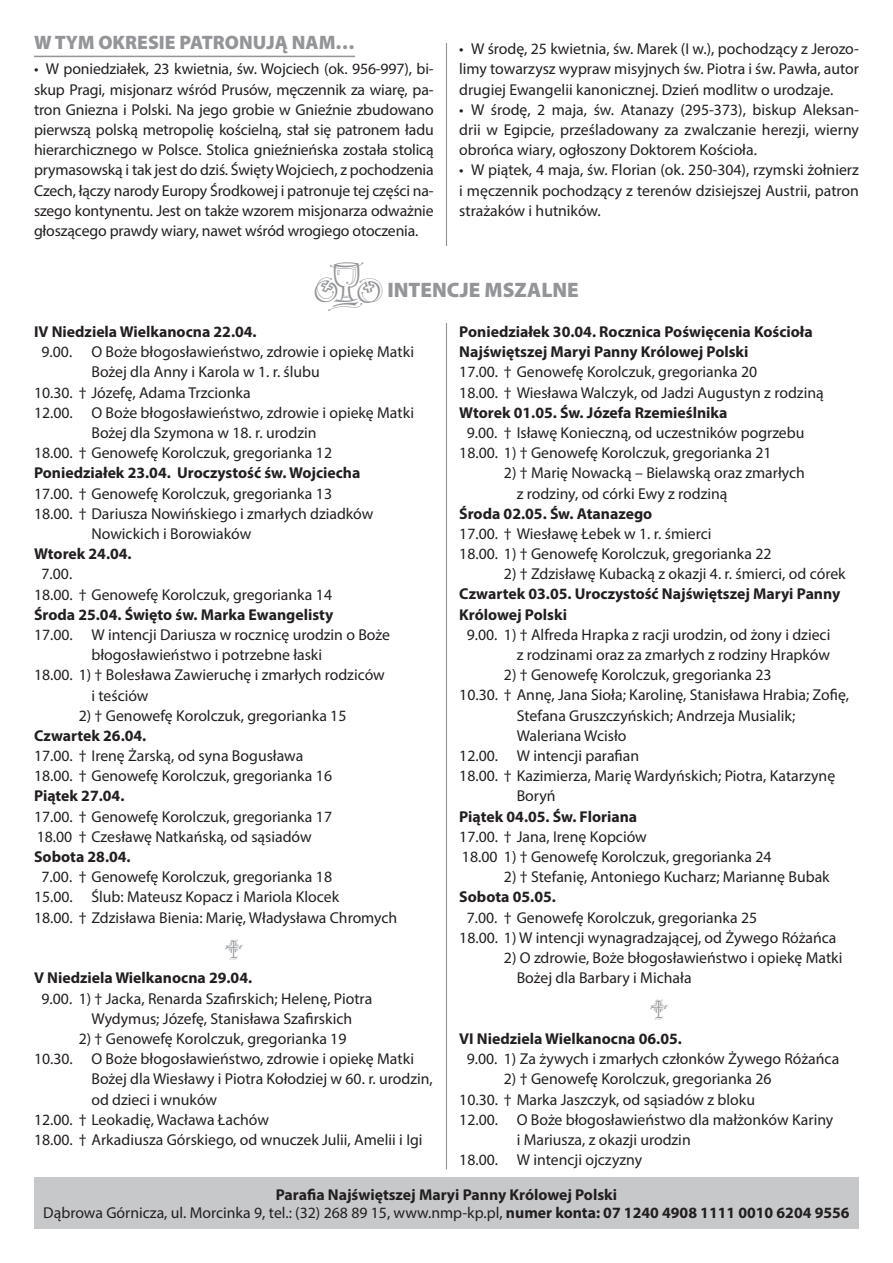
<style>
.page{position:relative;width:893px;height:1263px;background:#fff}
.page>*{position:absolute;margin:0;border:0;box-sizing:border-box;transform-origin:0 0}
.t1{font:900 21px "Myriad Pro";color:#939598}
.t2{font:900 19.5px "Myriad Pro";color:#939598}
.t3{font:15.75px/20.2px "Myriad Pro";color:#231f20}
.t4{font:700 15.75px/20.2px "Myriad Pro";color:#231f20}
.s1{font-weight:400}
</style>
<div class="page">
<hr style="left:446px;top:34px;width:1px;height:1135px;background:#939598">
<div style="left:34px;top:1178px;width:825px;height:51px;background:#c7c8ca"></div>
<div style="left:434px;top:0;width:25px;height:43px;background:#fff"></div>
<div style="left:34px;top:247px;width:825px;height:76px;background:#fff"></div>
<hr style="left:34px;top:56px;width:321px;height:1px;background:#939598">
<p class="t2" style="left:34px;top:29px;width:323px">W TYM OKRESIE PATRONUJĄ NAM…</p>
<p class="t3" style="left:34px;top:59px;width:401px;text-align:justify">• W poniedziałek, 23 kwietnia, św. Wojciech (ok. 956-997), bi&shy;skup Pragi, misjonarz wśród Prusów, męczennik za wiarę, pa&shy;tron Gniezna i Polski. Na jego grobie w Gnieźnie zbudowano pierwszą polską metropolię kościelną, stał się patronem ładu hierarchicznego w Polsce. Stolica gnieźnieńska została stolicą prymasowską i tak jest do dziś. Święty Wojciech, z pochodzenia Czech, łączy narody Europy Środkowej i patronuje tej części na&shy;szego kontynentu. Jest on także wzorem misjonarza odważnie głoszącego prawdy wiary, nawet wśród wrogiego otoczenia.</p>
<p class="t3" style="left:459px;top:39px;width:401px;text-align:justify">• W środę, 25 kwietnia, św. Marek (I w.), pochodzący z Jerozo&shy;limy towarzysz wypraw misyjnych św. Piotra i św. Pawła, autor drugiej Ewangelii kanonicznej. Dzień modlitw o urodzaje.</p>
<p class="t3" style="left:459px;top:99px;width:401px;text-align:justify">• W środę, 2 maja, św. Atanazy (295-373), biskup Aleksan&shy;drii w Egipcie, prześladowany za zwalczanie herezji, wierny obrońca wiary, ogłoszony Doktorem Kościoła.</p>
<p class="t3" style="left:459px;top:160px;width:401px;text-align:justify">• W piątek, 4 maja, św. Florian (ok. 250-304), rzymski żołnierz i męczennik pochodzący z terenów dzisiejszej Austrii, patron strażaków i hutników.</p>
<h1 class="t1" style="left:387px;top:276px;width:193px">INTENCJE MSZALNE</h1>
<p class="t4" style="left:34px;top:321px;width:224px">IV Niedziela Wielkanocna 22.04.</p>
<p class="t3" style="left:42px;top:342px;width:374px">9.00. O Boże błogosławieństwo, zdrowie i opiekę Matki</p>
<p class="t3" style="left:91px;top:362px;width:230px">Bożej dla Anny i Karola w 1. r. ślubu</p>
<p class="t3" style="left:34px;top:382px;width:218px">10.30. † Józefę, Adama Trzcionka</p>
<p class="t3" style="left:34px;top:402px;width:382px">12.00. O Boże błogosławieństwo, zdrowie i opiekę Matki</p>
<p class="t3" style="left:91px;top:422px;width:227px">Bożej dla Szymona w 18. r. urodzin</p>
<p class="t3" style="left:34px;top:442px;width:300px">18.00. † Genowefę Korolczuk, gregorianka 12</p>
<p class="t4" style="left:34px;top:462px;width:328px">Poniedziałek 23.04. Uroczystość św. Wojciecha</p>
<p class="t3" style="left:34px;top:483px;width:300px">17.00. † Genowefę Korolczuk, gregorianka 13</p>
<p class="t3" style="left:34px;top:503px;width:341px">18.00. † Dariusza Nowińskiego i zmarłych dziadków</p>
<p class="t3" style="left:91px;top:523px;width:161px">Nowickich i Borowiaków</p>
<p class="t4" style="left:34px;top:543px;width:99px">Wtorek 24.04.</p>
<p class="t3" style="left:34px;top:564px;width:300px;text-indent:8px">7.00.<br>18.00. † Genowefę Korolczuk, gregorianka 14</p>
<p class="t4" style="left:34px;top:604px;width:301px">Środa 25.04. Święto św. Marka Ewangelisty</p>
<p class="t3" style="left:34px;top:624px;width:357px">17.00. W intencji Dariusza w rocznicę urodzin o Boże</p>
<p class="t3" style="left:91px;top:644px;width:232px">błogosławieństwo i potrzebne łaski</p>
<p class="t3" style="left:34px;top:665px;width:352px">18.00. 1) † Bolesława Zawieruchę i zmarłych rodziców</p>
<p class="t3" style="left:91px;top:685px;width:59px">i teściów</p>
<p class="t3" style="left:79px;top:705px;width:269px">2) † Genowefę Korolczuk, gregorianka 15</p>
<p class="t4" style="left:34px;top:725px;width:114px">Czwartek 26.04.</p>
<p class="t3" style="left:34px;top:745px;width:300px">17.00. † Irenę Żarską, od syna Bogusława<br>18.00. † Genowefę Korolczuk, gregorianka 16</p>
<p class="t4" style="left:34px;top:785px;width:92px">Piątek 27.04.</p>
<p class="t3" style="left:34px;top:806px;width:300px">17.00. † Genowefę Korolczuk, gregorianka 17<br>18.00 † Czesławę Natkańską, od sąsiadów</p>
<p class="t4" style="left:34px;top:846px;width:98px">Sobota 28.04.</p>
<p class="t3" style="left:34px;top:866px;width:365px;text-indent:8px">7.00. † Genowefę Korolczuk, gregorianka 18<br>15.00. Ślub: Mateusz Kopacz i Mariola Klocek<br>18.00. † Zdzisława Bienia: Marię, Władysława Chromych</p>
<p class="t4" style="left:34px;top:967px;width:220px">V Niedziela Wielkanocna 29.04.</p>
<p class="t3" style="left:91px;top:988px;width:282px;text-indent:-50px">9.00. 1) † Jacka, Renarda Szafirskich; Helenę, Piotra<br>Wydymus; Józefę, Stanisława Szafirskich</p>
<p class="t3" style="left:79px;top:1028px;width:269px">2) † Genowefę Korolczuk, gregorianka 19</p>
<p class="t3" style="left:34px;top:1048px;width:382px">10.30. O Boże błogosławieństwo, zdrowie i opiekę Matki</p>
<p class="t3" style="left:91px;top:1069px;width:343px">Bożej dla Wiesławy i Piotra Kołodziej w 60. r. urodzin,</p>
<p class="t3" style="left:91px;top:1089px;width:127px">od dzieci i wnuków</p>
<p class="t3" style="left:34px;top:1109px;width:236px">12.00. † Leokadię, Wacława Łachów</p>
<p class="t3" style="left:34px;top:1129px;width:390px">18.00. † Arkadiusza Górskiego, od wnuczek Julii, Amelii i Igi</p>
<p class="t4" style="left:459px;top:321px;width:355px">Poniedziałek 30.04. Rocznica Poświęcenia Kościoła<br>Najświętszej Maryi Panny Królowej Polski</p>
<p class="t3" style="left:459px;top:362px;width:366px">17.00. † Genowefę Korolczuk, gregorianka 20<br>18.00. † Wiesława Walczyk, od Jadzi Augustyn z rodziną</p>
<p class="t4" style="left:459px;top:402px;width:270px">Wtorek 01.05. Św. Józefa Rzemieślnika</p>
<p class="t3" style="left:459px;top:422px;width:347px;text-indent:8px">9.00. † Isławę Konieczną, od uczestników pogrzebu<br>18.00. 1) † Genowefę Korolczuk, gregorianka 21</p>
<p class="t3" style="left:517px;top:463px;width:290px;text-indent:-13px">2) † Marię Nowacką – Bielawską oraz zmarłych z rodziny, od córki Ewy z rodziną</p>
<p class="t4" style="left:459px;top:503px;width:195px">Środa 02.05. Św. Atanazego</p>
<p class="t3" style="left:459px;top:523px;width:314px">17.00. † Wiesławę Łebek w 1. r. śmierci<br>18.00. 1) † Genowefę Korolczuk, gregorianka 22</p>
<p class="t3" style="left:504px;top:564px;width:343px">2) † Zdzisławę Kubacką z okazji 4. r. śmierci, od córek</p>
<p class="t4" style="left:459px;top:583px;width:383px">Czwartek 03.05. Uroczystość Najświętszej Maryi Panny<br>Królowej Polski</p>
<p class="t3" style="left:467px;top:624px;width:365px;text-align:right">9.00. 1) † Alfreda Hrapka z racji urodzin, od żony i dzieci z rodzinami oraz za zmarłych z rodziny Hrapków</p>
<p class="t3" style="left:504px;top:665px;width:269px">2) † Genowefę Korolczuk, gregorianka 23</p>
<p class="t3" style="left:459px;top:685px;width:391px">10.30. † Annę, Jana Sioła; Karolinę, Stanisława Hrabia; Zofię,</p>
<p class="t3" style="left:517px;top:705px;width:280px">Stefana Gruszczyńskich; Andrzeja Musialik;</p>
<p class="t3" style="left:517px;top:725px;width:111px">Waleriana Wcisło</p>
<p class="t3" style="left:459px;top:745px;width:181px">12.00. W intencji parafian</p>
<p class="t3" style="left:459px;top:765px;width:377px">18.00. † Kazimierza, Marię Wardyńskich; Piotra, Katarzynę</p>
<p class="t3" style="left:517px;top:786px;width:40px">Boryń</p>
<p class="t4" style="left:459px;top:806px;width:179px">Piątek 04.05. Św. Floriana</p>
<p class="t3" style="left:459px;top:826px;width:314px">17.00. † Jana, Irenę Kopciów<br>18.00 1) † Genowefę Korolczuk, gregorianka 24</p>
<p class="t3" style="left:504px;top:866px;width:327px">2) † Stefanię, Antoniego Kucharz; Mariannę Bubak</p>
<p class="t4" style="left:459px;top:886px;width:98px">Sobota 05.05.</p>
<p class="t3" style="left:459px;top:907px;width:379px;text-indent:8px">7.00. † Genowefę Korolczuk, gregorianka 25<br>18.00. 1) W intencji wynagradzającej, od Żywego Różańca</p>
<p class="t3" style="left:517px;top:947px;width:327px;text-indent:-13px">2) O zdrowie, Boże błogosławieństwo i opiekę Matki<br>Bożej dla Barbary i Michała</p>
<p class="t4" style="left:459px;top:1028px;width:224px">VI Niedziela Wielkanocna 06.05.</p>
<p class="t3" style="left:467px;top:1048px;width:374px">9.00. 1) Za żywych i zmarłych członków Żywego Różańca</p>
<p class="t3" style="left:504px;top:1069px;width:269px">2) † Genowefę Korolczuk, gregorianka 26</p>
<p class="t3" style="left:459px;top:1089px;width:297px">10.30. † Marka Jaszczyk, od sąsiadów z bloku</p>
<p class="t3" style="left:459px;top:1109px;width:376px">12.00. O Boże błogosławieństwo dla małżonków Kariny</p>
<p class="t3" style="left:517px;top:1129px;width:176px">i Mariusza, z okazji urodzin</p>
<p class="t3" style="left:459px;top:1149px;width:184px">18.00. W intencji ojczyzny</p>
<p class="t4" style="left:43px;top:1185px;width:808px;line-height:18px;text-align:center">Parafia Najświętszej Maryi Panny Królowej Polski<br><span class="s1">Dąbrowa Górnicza, ul. Morcinka 9, tel.: (32) 268 89 15, www.nmp-kp.pl,</span> numer konta: 07 1240 4908 1111 0010 6204 9556</p>
</div>
